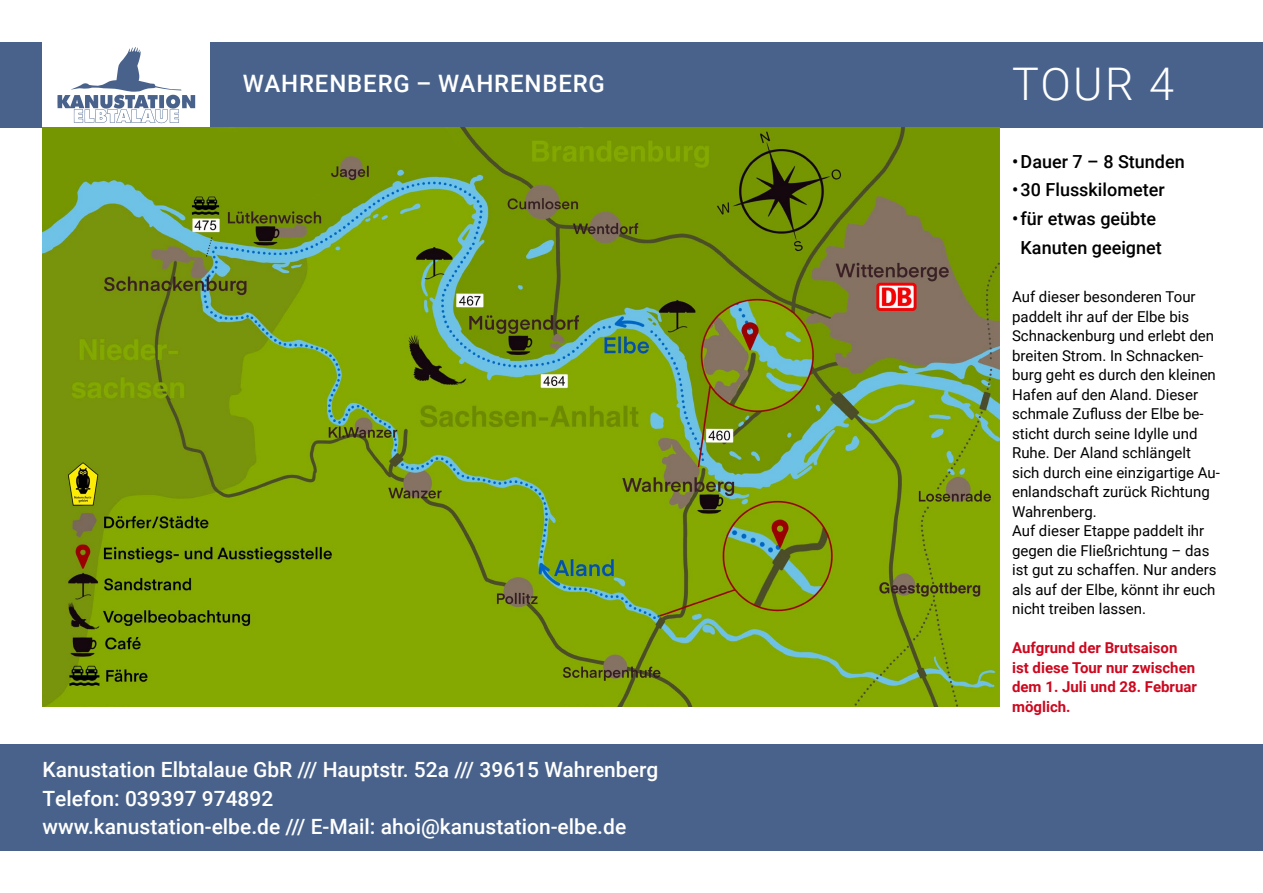
<style>
.page{position:relative;width:1263px;height:893px;background:#fff}
.page>*{position:absolute;margin:0;border:0;box-sizing:border-box;transform-origin:0 0}
.t1{font:300 45px "Roboto";color:#fff}
.t2{font:500 24px "Roboto";letter-spacing:.035em;color:#fff}
.t3{font:500 21px/28.8px "Roboto";color:#fff}
.t4{font:500 18px/28.8px "Roboto";color:#000;text-align:center}
.t5{font:15px/19.5px "Roboto";color:#000}
.t6{font:700 15px/19.5px "Roboto";color:#cd071e}
</style>
<div class="page">
<div style="left:0;top:43px;width:1263px;height:85px;background:#48628b"></div>
<div style="left:0;top:744px;width:1263px;height:106px;background:#48628b"></div>
<div style="left:43px;top:43px;width:167px;height:85px;background:#fff"></div>
<svg style="left:57px;top:47px;width:138px;height:76px"></svg>
<img style="left:43px;top:128px;width:956px;height:578px">
<h2 class="t2" style="left:243px;top:67px;width:363px">WAHRENBERG – WAHRENBERG</h2>
<h1 class="t1" style="left:1012px;top:53px;width:163px">TOUR 4</h1>
<h3 class="t3" style="left:43px;top:754px;width:617px">Kanustation Elbtalaue GbR /// Hauptstr. 52a /// 39615 Wahrenberg<br>Telefon: 039397 974892<br>www.kanustation-elbe.de /// E-Mail: ahoi@kanustation-elbe.de</h3>
<p class="t4" style="left:1012px;top:146px;width:174px">•Dauer 7 – 8 Stunden</p>
<p class="t4" style="left:1012px;top:175px;width:154px">•30 Flusskilometer</p>
<p class="t4" style="left:1012px;top:204px;width:151px">•für etwas geübte<br>Kanuten geeignet</p>
<p class="t5" style="left:1012px;top:286px;width:209px">Auf dieser besonderen Tour paddelt ihr auf der Elbe bis<br>Schnackenburg und erlebt den breiten Strom. In Schnacken&shy;burg geht es durch den kleinen<br>Hafen auf den Aland. Dieser schmale Zufluss der Elbe be&shy;sticht durch seine Idylle und<br>Ruhe. Der Aland schlängelt sich durch eine einzigartige Au&shy;enlandschaft zurück Richtung<br>Wahrenberg.<br>Auf dieser Etappe paddelt ihr gegen die Fließrichtung – das ist gut zu schaffen. Nur anders als auf der Elbe, könnt ihr euch nicht treiben lassen.</p>
<p class="t6" style="left:1012px;top:637px;width:186px">Aufgrund der Brutsaison ist diese Tour nur zwischen dem 1. Juli und 28. Februar möglich.</p>
</div>
